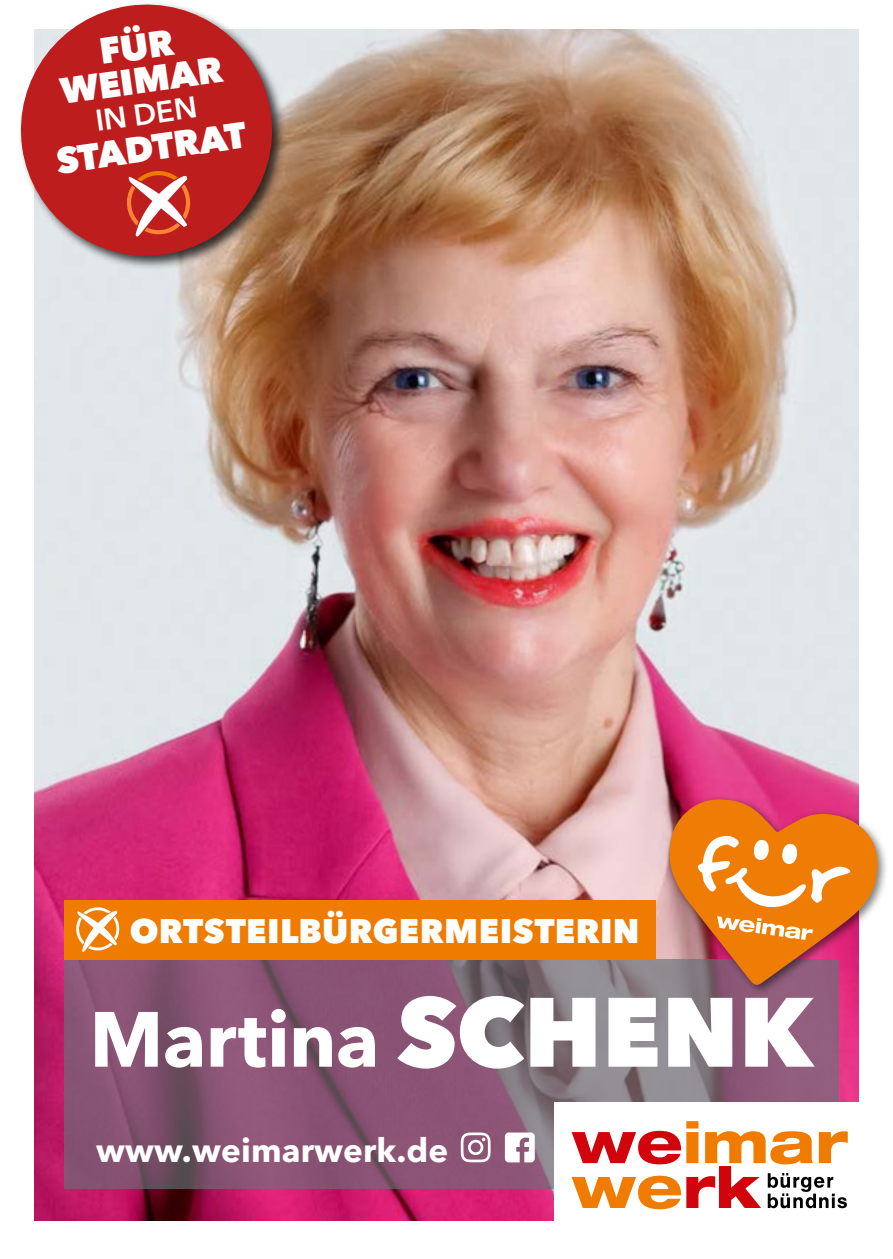
<style>
.page{position:relative;width:893px;height:1259px;background:#fff}
.page>*{position:absolute;margin:0;border:0;box-sizing:border-box;transform-origin:0 0}
.t1{font:700 77.4px "Avenir Next LT Pro";letter-spacing:-.01em;color:#fff}
.t2{font:800 36.3px/33.9px "Avenir Next LT Pro";color:#fff;text-align:center}
.t3{font:800 33.9px "Avenir Next LT Pro";letter-spacing:.01em;color:#fff}
.t4{font:700 33.3px "Avenir Next LT Pro";letter-spacing:.005em;color:#fff}
.t5{font:600 29.7px "Avenir Next LT Pro";color:#fff}
.s1{font-weight:800;font-size:97.2px}
</style>
<div class="page">
<img style="left:34px;top:30px;width:825px;height:1190px">
<svg style="left:64px;top:959px;width:774px;height:229px;background:#865c75"></svg>
<div style="left:64px;top:900px;width:592px;height:59px;background:#ef7b00"></div>
<div style="left:18px;top:1px;width:269px;height:270px;background:#000;opacity:.75"></div>
<svg style="left:18px;top:1px;width:262px;height:263px;background:#c2504e"></svg>
<svg style="left:126px;top:171px;width:67px;height:66px"></svg>
<div style="left:665px;top:794px;width:224px;height:202px;background:#000;opacity:.51"></div>
<svg style="left:669px;top:799px;width:209px;height:186px;background:#de814b"></svg>
<svg style="left:76px;top:907px;width:44px;height:45px"></svg>
<div style="left:554px;top:1102px;width:339px;height:152px;background:#fff"></div>
<svg style="left:572px;top:1121px;width:276px;height:88px"></svg>
<svg style="left:505px;top:1132px;width:30px;height:30px"></svg>
<svg style="left:461px;top:1132px;width:30px;height:30px"></svg>
<p class="t2" style="left:53px;top:41px;width:166px;rotate:-8deg">FÜR<br>WEIMAR</p>
<p class="t5" style="left:93px;top:103px;width:104px;rotate:-8deg">IN DEN</p>
<p class="t2" style="left:54px;top:144px;width:193px;rotate:-8deg">STADTRAT</p>
<p class="t3" style="left:130px;top:910px;width:511px">ORTSTEILBÜRGERMEISTERIN</p>
<h1 class="t1" style="left:90px;top:992px;width:725px">Martina <span class="s1">SCHENK</span></h1>
<p class="t4" style="left:96px;top:1130px;width:354px">www.weimarwerk.de</p>
</div>
